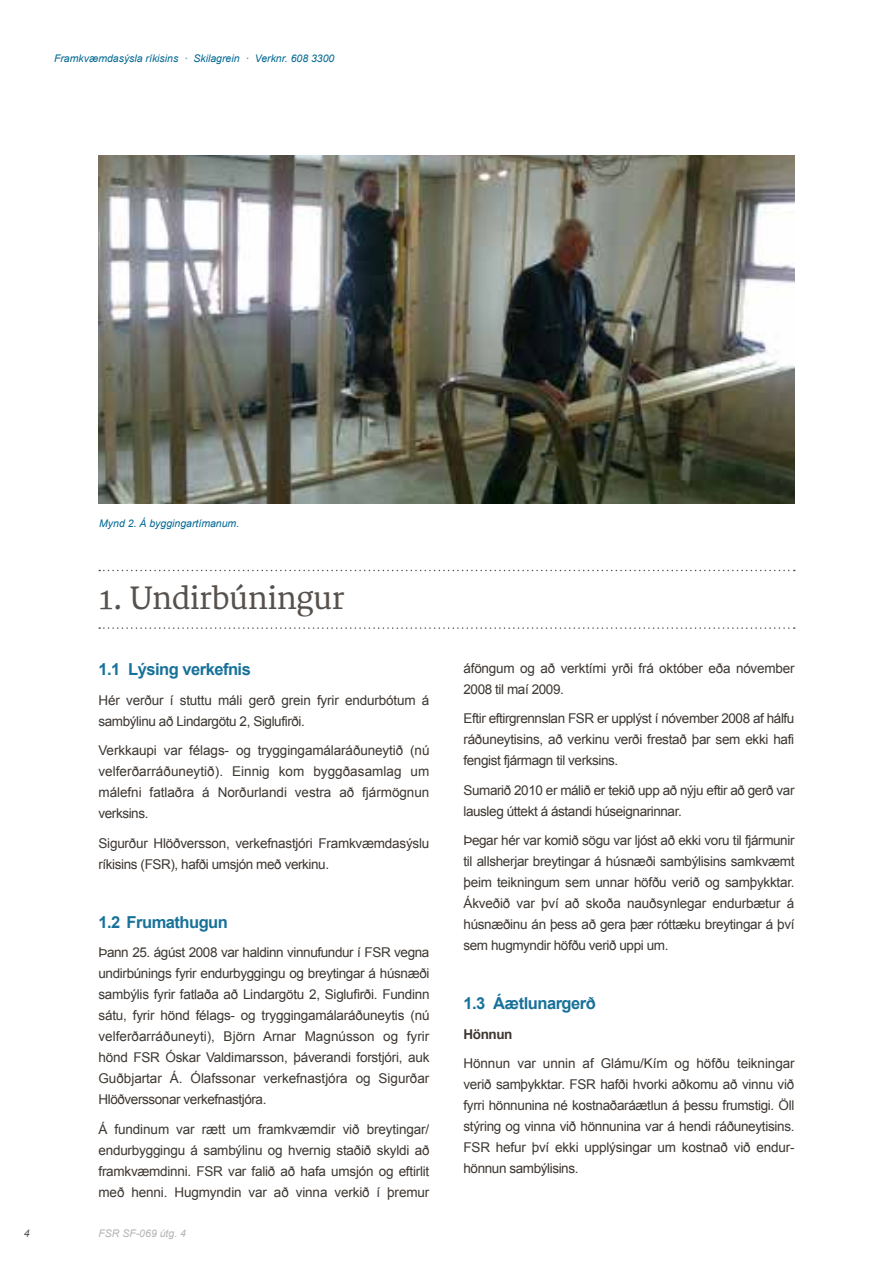
<style>
.page{position:relative;width:893px;height:1263px;background:#fff}
.page>*{position:absolute;margin:0;border:0;box-sizing:border-box;transform-origin:0 0}
.t1{font:30px "Merriweather";color:#57514d}
.t2{font:700 16.5px "Arial";letter-spacing:-.03em;color:#18719a}
.t3{font:13.5px/21px "Arial";letter-spacing:-.02em;color:#3d3732;text-align:justify}
.t4{font:700 13.5px "Arial";letter-spacing:-.03em;color:#3d3732}
.t5{font:italic 10.5px "Arial";color:#006892}
.t6{font:italic 10.5px "Arial";color:#b4b4b4}
.t7{font:italic 10.5px "Arial";color:#57514d}
</style>
<div class="page">
<svg style="left:99px;top:627px;width:696px;height:2px"></svg>
<svg style="left:99px;top:570px;width:696px;height:1px"></svg>
<img style="left:98px;top:155px;width:696px;height:349px">
<p class="t5" style="left:54px;top:51px;width:282px">Framkvæmdasýsla ríkisins · Skilagrein · Verknr. 608 3300</p>
<p class="t7" style="left:24px;top:1227px;width:7px">4</p>
<p class="t5" style="left:99px;top:516px;width:142px">Mynd 2. Á byggingartímanum.</p>
<h1 class="t1" style="left:99px;top:573px;width:247px">1. Undirbúningur</h1>
<p class="t2" style="left:98px;top:658px;width:154px">1.1 Lýsing verkefnis</p>
<p class="t3" style="left:98px;top:689px;width:332px">Hér verður í stuttu máli gerð grein fyrir endurbótum á sambýlinu að Lindargötu 2, Siglufirði.</p>
<p class="t3" style="left:98px;top:740px;width:333px">Verkkaupi var félags- og tryggingamálaráðuneytið (nú velferðarráðuneytið). Einnig kom byggðasamlag um málefni fatlaðra á Norðurlandi vestra að fjármögnun verksins.</p>
<p class="t3" style="left:98px;top:832px;width:332px">Sigurður Hlöðversson, verkefnastjóri Framkvæmdasýslu ríkisins (FSR), hafði umsjón með verkinu.</p>
<p class="t2" style="left:98px;top:911px;width:131px">1.2 Frumathugun</p>
<p class="t3" style="left:98px;top:942px;width:333px">Þann 25. ágúst 2008 var haldinn vinnufundur í FSR vegna undirbúnings fyrir endurbyggingu og breytingar á húsnæði sambýlis fyrir fatlaða að Lindargötu 2, Siglufirði. Fundinn sátu, fyrir hönd félags- og tryggingamálaráðuneytis (nú velferðarráðuneyti), Björn Arnar Magnússon og fyrir hönd FSR Óskar Valdimarsson, þáverandi forstjóri, auk Guðbjartar Á. Ólafssonar verkefnastjóra og Sigurðar Hlöðverssonar verkefnastjóra.</p>
<p class="t3" style="left:98px;top:1118px;width:333px">Á fundinum var rætt um framkvæmdir við breytingar/ endurbyggingu á sambýlinu og hvernig staðið skyldi að framkvæmdinni. FSR var falið að hafa umsjón og eftirlit með henni. Hugmyndin var að vinna verkið í þremur</p>
<p class="t6" style="left:98px;top:1227px;width:89px">FSR SF-069 útg. 4</p>
<p class="t3" style="left:463px;top:658px;width:333px">áföngum og að verktími yrði frá október eða nóvember<br>2008 til maí 2009.</p>
<p class="t3" style="left:463px;top:708px;width:332px">Eftir eftirgrennslan FSR er upplýst í nóvember 2008 af hálfu ráðuneytisins, að verkinu verði frestað þar sem ekki hafi fengist fjármagn til verksins.</p>
<p class="t3" style="left:463px;top:780px;width:332px">Sumarið 2010 er málið er tekið upp að nýju eftir að gerð var lausleg úttekt á ástandi húseignarinnar.</p>
<p class="t3" style="left:463px;top:830px;width:333px">Þegar hér var komið sögu var ljóst að ekki voru til fjármunir til allsherjar breytingar á húsnæði sambýlisins samkvæmt þeim teikningum sem unnar höfðu verið og samþykktar.<br>Ákveðið var því að skoða nauðsynlegar endurbætur á húsnæðinu án þess að gera þær róttæku breytingar á því sem hugmyndir höfðu verið uppi um.</p>
<p class="t2" style="left:463px;top:992px;width:134px">1.3 Áætlunargerð</p>
<p class="t4" style="left:463px;top:1025px;width:50px">Hönnun</p>
<p class="t3" style="left:463px;top:1053px;width:333px">Hönnun var unnin af Glámu/Kím og höfðu teikningar verið samþykktar. FSR hafði hvorki aðkomu að vinnu við fyrri hönnunina né kostnaðaráætlun á þessu frumstigi. Öll stýring og vinna við hönnunina var á hendi ráðuneytisins.<br>FSR hefur því ekki upplýsingar um kostnað við endur&shy;hönnun sambýlisins.</p>
</div>
